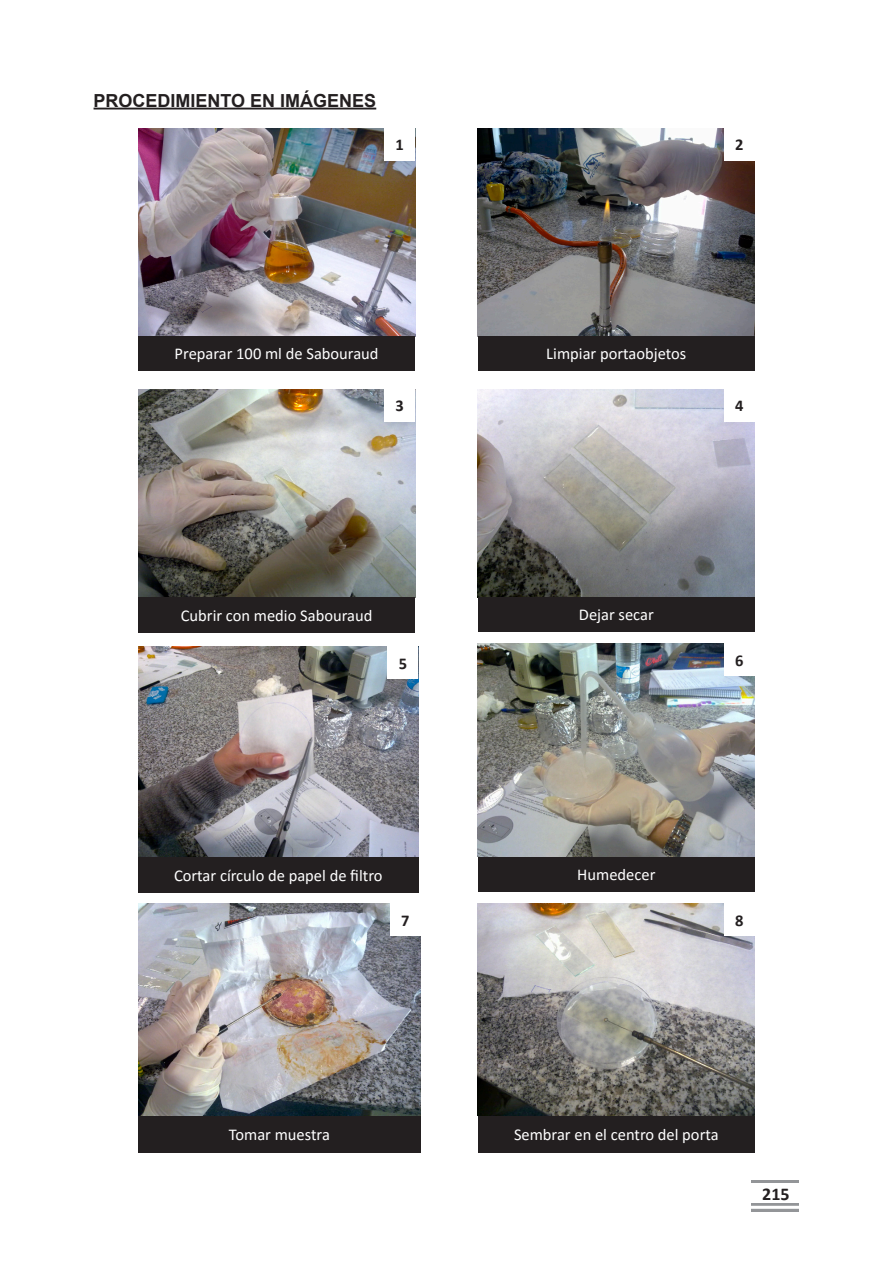
<style>
.page{position:relative;width:893px;height:1263px;background:#fff}
.page>*{position:absolute;margin:0;border:0;box-sizing:border-box;transform-origin:0 0}
.t1{font:700 18px "Arial";color:#231f20}
.t2{font:700 18px "Calibri";color:#231f20}
.t3{font:16.5px "Calibri";color:#fff}
.t4{font:700 16.5px "Calibri";color:#231f20}
</style>
<div class="page">
<svg style="left:752px;top:1180px;width:47px;height:32px"></svg>
<div style="left:744px;top:1183px;width:64px;height:19px;background:#fff"></div>
<hr style="left:749px;top:1206px;width:54px;height:3px;background:#fff">
<hr style="left:94px;top:108px;width:282px;height:2px;background:#231f20">
<img style="left:138px;top:128px;width:277px;height:208px">
<img style="left:478px;top:128px;width:277px;height:208px">
<img style="left:478px;top:389px;width:277px;height:208px">
<img style="left:478px;top:644px;width:277px;height:213px">
<img style="left:478px;top:904px;width:277px;height:212px">
<img style="left:138px;top:389px;width:277px;height:208px">
<img style="left:138px;top:646px;width:280px;height:211px">
<img style="left:138px;top:904px;width:283px;height:212px">
<div style="left:138px;top:336px;width:277px;height:34px;background:#231f20"></div>
<div style="left:478px;top:336px;width:277px;height:34px;background:#231f20"></div>
<div style="left:478px;top:597px;width:277px;height:34px;background:#231f20"></div>
<div style="left:478px;top:857px;width:277px;height:34px;background:#231f20"></div>
<div style="left:478px;top:1116px;width:277px;height:36px;background:#231f20"></div>
<div style="left:138px;top:597px;width:277px;height:35px;background:#231f20"></div>
<div style="left:138px;top:857px;width:280px;height:35px;background:#231f20"></div>
<div style="left:138px;top:1116px;width:283px;height:36px;background:#231f20"></div>
<div style="left:384px;top:128px;width:31px;height:32px;background:#fff"></div>
<div style="left:384px;top:389px;width:31px;height:32px;background:#fff"></div>
<div style="left:724px;top:389px;width:31px;height:32px;background:#fff"></div>
<div style="left:724px;top:643px;width:31px;height:32px;background:#fff"></div>
<div style="left:724px;top:904px;width:31px;height:32px;background:#fff"></div>
<div style="left:387px;top:646px;width:31px;height:32px;background:#fff"></div>
<div style="left:390px;top:904px;width:31px;height:32px;background:#fff"></div>
<div style="left:724px;top:128px;width:31px;height:32px;background:#fff"></div>
<p class="t1" style="left:94px;top:88px;width:284px">PROCEDIMIENTO EN IMÁGENES</p>
<p class="t4" style="left:395px;top:133px;width:10px">1</p>
<p class="t4" style="left:735px;top:133px;width:10px">2</p>
<p class="t3" style="left:175px;top:342px;width:205px">Preparar 100 ml de Sabouraud</p>
<p class="t3" style="left:546px;top:342px;width:142px">Limpiar portaobjetos</p>
<p class="t4" style="left:395px;top:394px;width:10px">3</p>
<p class="t4" style="left:735px;top:394px;width:10px">4</p>
<p class="t3" style="left:181px;top:604px;width:193px">Cubrir con medio Sabouraud</p>
<p class="t4" style="left:399px;top:651px;width:10px">5</p>
<p class="t3" style="left:579px;top:603px;width:76px">Dejar secar</p>
<p class="t4" style="left:735px;top:648px;width:10px">6</p>
<p class="t3" style="left:174px;top:864px;width:210px">Cortar círculo de papel de filtro</p>
<p class="t4" style="left:401px;top:909px;width:10px">7</p>
<p class="t3" style="left:577px;top:863px;width:80px">Humedecer</p>
<p class="t4" style="left:735px;top:909px;width:10px">8</p>
<p class="t3" style="left:229px;top:1123px;width:103px">Tomar muestra</p>
<p class="t3" style="left:514px;top:1123px;width:206px">Sembrar en el centro del porta</p>
<p class="t2" style="left:762px;top:1181px;width:29px">215</p>
</div>
